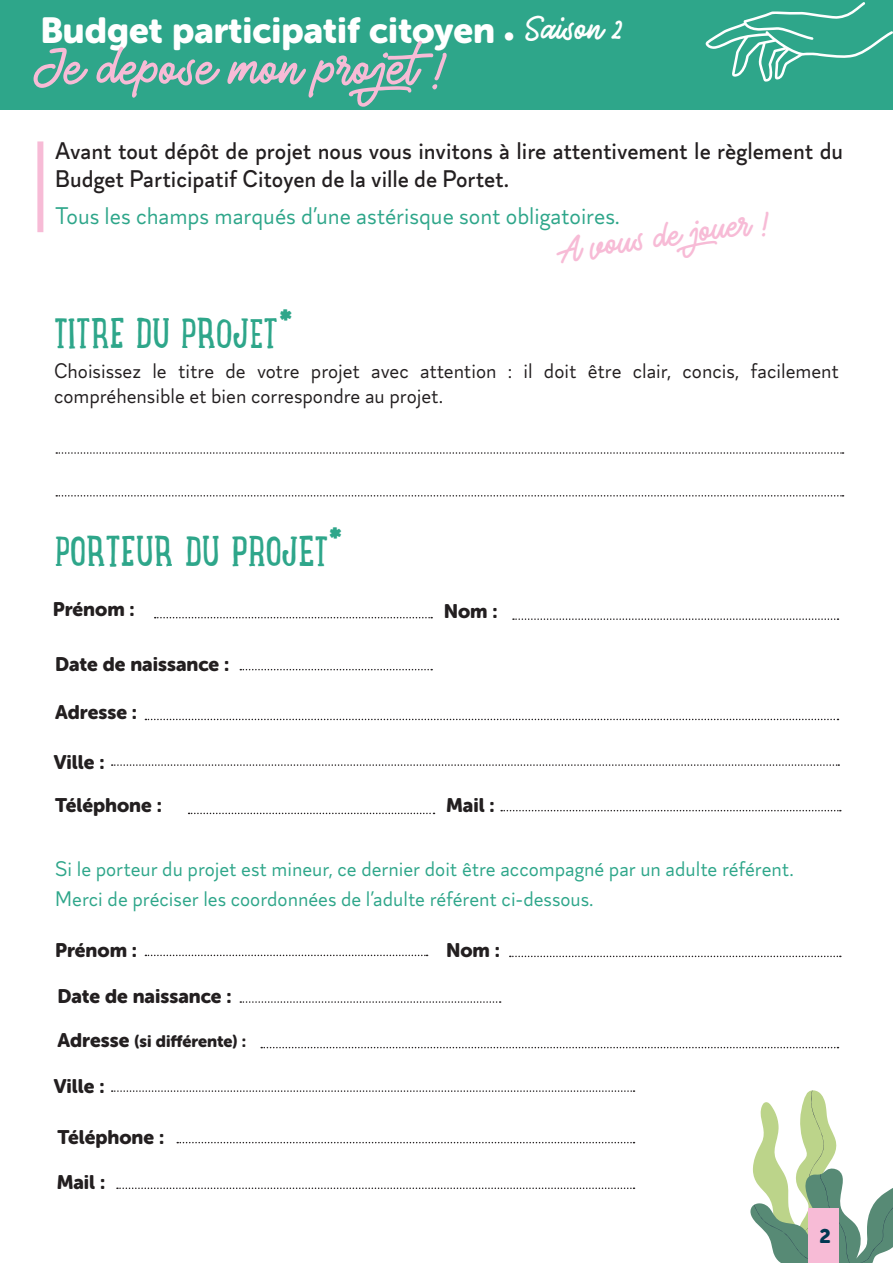
<style>
.page{position:relative;width:893px;height:1263px;background:#fff}
.page>*{position:absolute;margin:0;border:0;box-sizing:border-box;transform-origin:0 0}
.t1{font:66px "Auto Rich";color:#f7bbd6}
.t2{font:45px "Lunch Box Slab";color:#2ea68a}
.t3{font:43.5px "Auto Rich";color:#f7bbd6}
.t4{font:36px "Museo Sans Rounded 900";color:#fff}
.t5{font:500 24px/28.5px "Magdelin";color:#231f20}
.t6{font:24px "Magdelin";color:#2ea68a}
.t7{font:21px/30.6px "Magdelin";color:#2ea68a}
.t8{font:21px/25.5px "Magdelin";color:#231f20}
.t9{font:19.65px "Museo Sans Rounded 900";color:#013853}
.t10{font:19.5px "Museo Sans Rounded 900";color:#231f20}
.t11{font:16.5px "Museo Sans Rounded 900";color:#231f20}
.s1{font-size:22.5px}
.s2{font-family:"Auto Rich";font-size:45px}
.s3{font-size:19.5px}
</style>
<div class="page">
<div style="left:0;top:0;width:893px;height:110px;background:#2ea68a"></div>
<svg style="left:705px;top:2px;width:188px;height:80px"></svg>
<svg style="left:750px;top:1090px;width:143px;height:173px"></svg>
<div style="left:809px;top:1209px;width:30px;height:54px;background:#f7bbd6"></div>
<svg style="left:56px;top:452px;width:787px;height:2px"></svg>
<svg style="left:56px;top:495px;width:787px;height:2px"></svg>
<svg style="left:155px;top:617px;width:277px;height:1px"></svg>
<svg style="left:513px;top:618px;width:325px;height:2px"></svg>
<svg style="left:240px;top:669px;width:192px;height:1px"></svg>
<svg style="left:145px;top:719px;width:693px;height:1px"></svg>
<svg style="left:112px;top:764px;width:727px;height:2px"></svg>
<svg style="left:189px;top:813px;width:245px;height:1px"></svg>
<svg style="left:501px;top:810px;width:340px;height:1px"></svg>
<svg style="left:145px;top:955px;width:283px;height:1px"></svg>
<svg style="left:510px;top:956px;width:331px;height:1px"></svg>
<svg style="left:240px;top:1001px;width:261px;height:2px"></svg>
<svg style="left:261px;top:1047px;width:577px;height:1px"></svg>
<svg style="left:112px;top:1090px;width:522px;height:2px"></svg>
<svg style="left:177px;top:1142px;width:457px;height:1px"></svg>
<svg style="left:117px;top:1187px;width:517px;height:2px"></svg>
<div style="left:37px;top:141px;width:6px;height:91px;background:#f7bbd6"></div>
<h3 class="t4" style="left:40px;top:10px;width:582px">Budget participatif citoyen <span class="s1">•</span> <span class="s2">Saison 2</span></h3>
<h1 class="t1" style="left:34px;top:41px;width:419px">Je depose mon projet!</h1>
<p class="t5" style="left:55px;top:137px;width:789px">Avant tout dépôt de projet nous vous invitons à lire attentivement le règlement du<br>Budget Participatif Citoyen de la ville de Portet.</p>
<p class="t6" style="left:55px;top:202px;width:566px">Tous les champs marqués d’une astérisque sont obligatoires.</p>
<h3 class="t3" style="left:554px;top:233px;width:216px;rotate:-8deg">A vous de jouer !</h3>
<h2 class="t2" style="left:54px;top:302px;width:241px">TITRE DU PROJET*</h2>
<p class="t8" style="left:54px;top:359px;width:786px">Choisissez le titre de votre projet avec attention : il doit être clair, concis, facilement compréhensible et bien correspondre au projet.</p>
<h2 class="t2" style="left:55px;top:520px;width:290px">PORTEUR DU PROJET*</h2>
<p class="t10" style="left:53px;top:598px;width:83px">Prénom :</p>
<p class="t10" style="left:444px;top:601px;width:55px">Nom :</p>
<p class="t10" style="left:55px;top:653px;width:176px">Date de naissance :</p>
<p class="t10" style="left:55px;top:701px;width:83px">Adresse :</p>
<p class="t10" style="left:54px;top:751px;width:52px">Ville :</p>
<p class="t10" style="left:55px;top:794px;width:108px">Téléphone :</p>
<p class="t10" style="left:446px;top:794px;width:50px">Mail :</p>
<p class="t7" style="left:55px;top:854px;width:740px">Si le porteur du projet est mineur, ce dernier doit être accompagné par un adulte référent.<br>Merci de préciser les coordonnées de l’adulte référent ci-dessous.</p>
<p class="t10" style="left:55px;top:939px;width:83px">Prénom :</p>
<p class="t10" style="left:446px;top:939px;width:55px">Nom :</p>
<p class="t10" style="left:58px;top:985px;width:176px">Date de naissance :</p>
<p class="t11" style="left:58px;top:1032px;width:190px"><span class="s3">Adresse</span> (si différente) :</p>
<p class="t10" style="left:54px;top:1075px;width:52px">Ville :</p>
<p class="t10" style="left:58px;top:1126px;width:108px">Téléphone :</p>
<p class="t10" style="left:57px;top:1170px;width:50px">Mail :</p>
<p class="t9" style="left:819px;top:1225px;width:13px">2</p>
</div>
